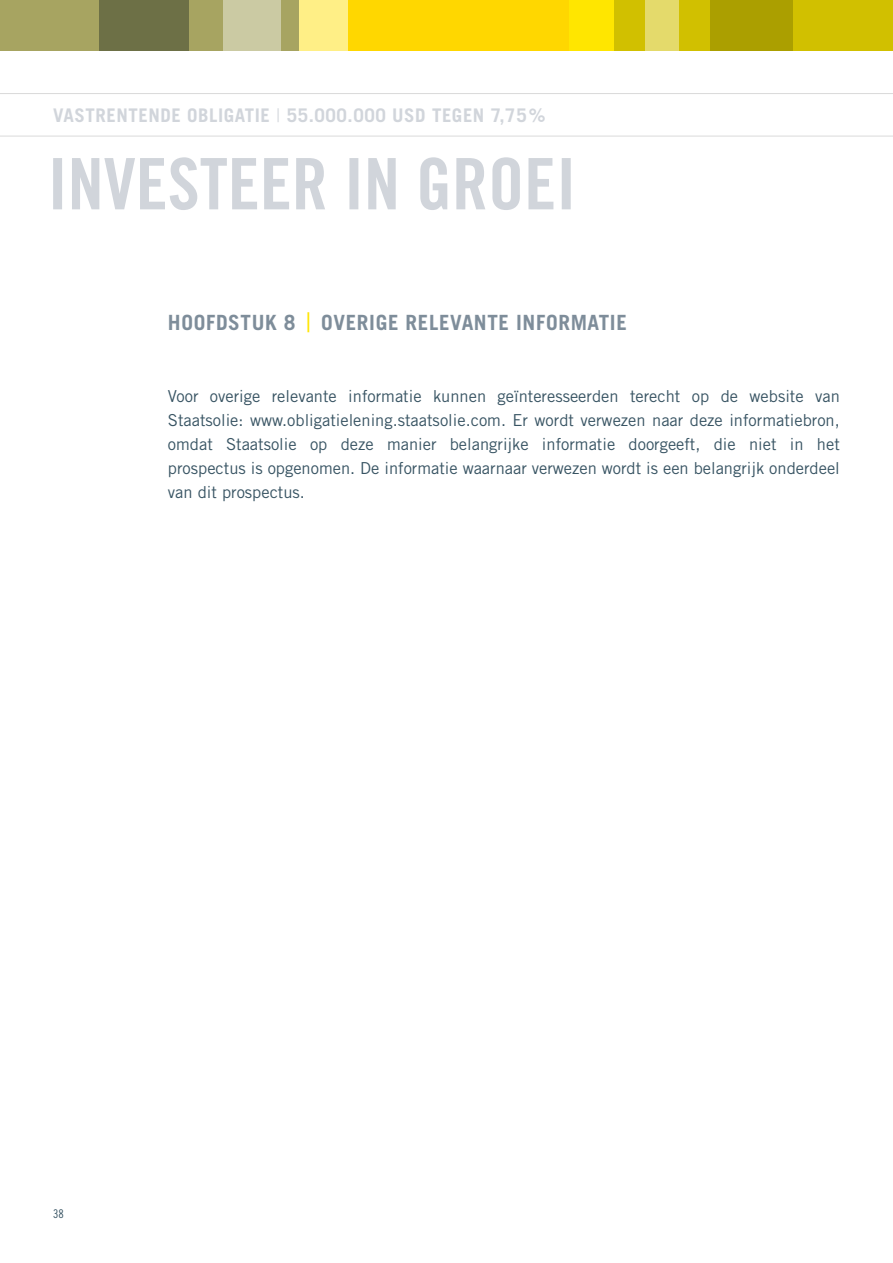
<style>
.page{position:relative;width:893px;height:1263px;background:#fff}
.page>*{position:absolute;margin:0;border:0;box-sizing:border-box;transform-origin:0 0}
.t1{font:700 21px "Trade Gothic";color:#7e8d9a}
.t2{font:700 18.75px "Trade Gothic";letter-spacing:.03em;color:#d1d5db}
.t3{font:16.5px/24px "Trade Gothic";color:#385463;text-align:justify}
.t4{font:12px "Trade Gothic Cond Eighteen";color:#385463}
.s1{font-weight:300}
.s2{font-weight:400;font-size:27px;color:#ffe600}
</style>
<div class="page">
<svg style="left:0;top:0;width:349px;height:51px;fill:#a7a461"></svg>
<svg style="left:349px;top:0;width:543px;height:51px"></svg>
<div style="left:223px;top:0;width:57px;height:51px;background:#cbcaa3"></div>
<div style="left:645px;top:0;width:34px;height:51px;background:#e4da6b"></div>
<hr style="left:892px;top:0;width:1px;height:51px;background:#ffe600">
<svg style="left:53px;top:157px;width:518px;height:53px"></svg>
<hr style="left:0;top:93px;width:893px;height:1px;background:#dadada">
<hr style="left:0;top:136px;width:893px;height:1px;background:#dadada">
<hr style="left:892px;top:306px;width:1px;height:576px;background:#f4f4f6">
<p class="t2" style="left:53px;top:104px;width:494px">VASTRENTENDE OBLIGATIE <span class="s1">|</span> 55.000.000 USD TEGEN 7,75%</p>
<p class="t1" style="left:168px;top:309px;width:13px">HOO</p>
<p class="t1" style="left:206px;top:309px;width:23px">FDSTU</p>
<p class="t1" style="left:265px;top:309px;width:80px">K 8 <span class="s2">|</span> OVERIGE</p>
<p class="t1" style="left:406px;top:309px;width:13px">RELEVANTE</p>
<p class="t1" style="left:516px;top:309px;width:43px">INFORMATIE</p>
<p class="t3" style="left:168px;top:384px;width:673px">Voor overige relevante informatie kunnen geïnteresseerden terecht op de website van Staatsolie: www.obligatielening.staatsolie.com. Er wordt verwezen naar deze informatiebron, omdat Staatsolie op deze manier belangrijke informatie doorgeeft, die niet in het prospectus is opgenomen. De informatie waarnaar verwezen wordt is een belangrijk onderdeel van dit prospectus.</p>
<p class="t4" style="left:53px;top:1206px;width:12px">38</p>
</div>
